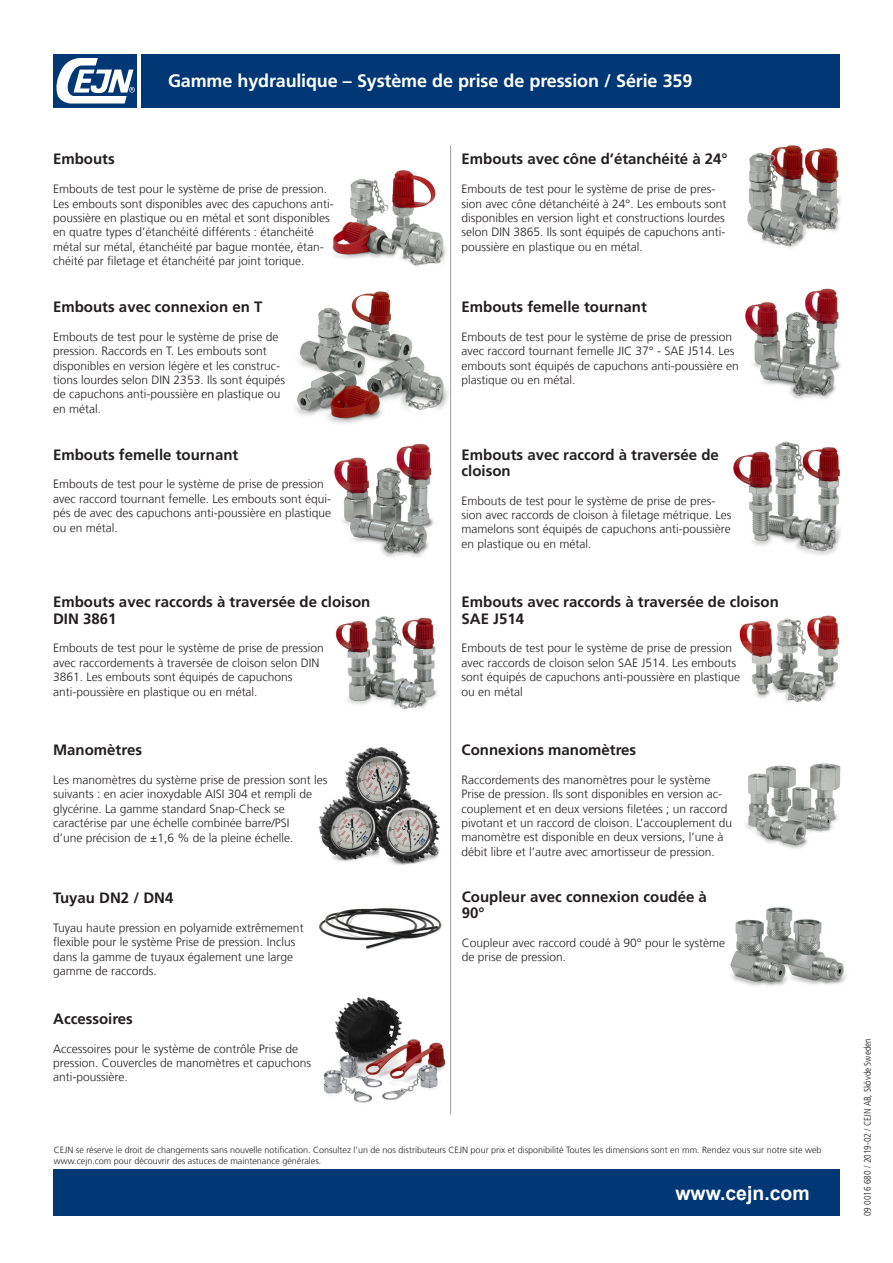
<style>
.page{position:relative;width:893px;height:1263px;background:#fff}
.page>*{position:absolute;margin:0;border:0;box-sizing:border-box;transform-origin:0 0}
.t1{font:700 19.5px "Arial";color:#fff}
.Series{font:700 18px "Frutiger LT Com";letter-spacing:-.01em;color:#fff}
.t2{font:700 15px/16.2px "Frutiger LT Com";color:#231f20}
.t3{font:300 12px/14.4px "Frutiger LT Com";color:#231f20}
.t4{font:300 condensed 9.6px "Frutiger LT Com";color:#231f20}
.Footnote{font:300 9px/10.8px "Frutiger LT Com";color:#231f20}
</style>
<div class="page">
<img style="left:332px;top:170px;width:115px;height:96px">
<img style="left:747px;top:145px;width:94px;height:103px">
<img style="left:295px;top:291px;width:153px;height:133px">
<img style="left:733px;top:441px;width:108px;height:114px">
<img style="left:739px;top:615px;width:101px;height:88px">
<img style="left:745px;top:763px;width:96px;height:86px">
<img style="left:730px;top:907px;width:116px;height:79px">
<img style="left:323px;top:996px;width:123px;height:107px">
<img style="left:319px;top:908px;width:123px;height:42px">
<img style="left:318px;top:747px;width:122px;height:118px">
<img style="left:334px;top:443px;width:100px;height:114px">
<img style="left:745px;top:288px;width:96px;height:111px">
<img style="left:335px;top:616px;width:102px;height:94px">
<hr style="left:450px;top:146px;width:1px;height:969px;background:#9d9e9f">
<svg style="left:53px;top:54px;width:84px;height:54px"></svg>
<div style="left:141px;top:54px;width:699px;height:54px;background:#013775"></div>
<div style="left:53px;top:1169px;width:787px;height:47px;background:#013775"></div>
<p class="Series" style="left:168px;top:70px;width:526px">Gamme hydraulique – Système de prise de pression / Série 359</p>
<p class="t2" style="left:53px;top:151px;width:63px">Embouts</p>
<p class="t3" style="left:53px;top:182px;width:282px">Embouts de test pour le système de prise de pression.<br>Les embouts sont disponibles avec des capuchons anti&shy;poussière en plastique ou en métal et sont disponibles en quatre types d’étanchéité différents : étanchéité</p>
<p class="t3" style="left:53px;top:239px;width:272px">métal sur métal, étanchéité par bague montée, étan&shy;chéité par filetage et étanchéité par joint torique.</p>
<p class="t2" style="left:53px;top:299px;width:211px">Embouts avec connexion en T</p>
<p class="t3" style="left:53px;top:330px;width:233px">Embouts de test pour le système de prise de pression. Raccords en T. Les embouts sont disponibles en version légère et les construc&shy;tions lourdes selon DIN 2353. Ils sont équipés de capuchons anti-poussière en plastique ou en métal.</p>
<p class="t2" style="left:53px;top:446px;width:187px">Embouts femelle tournant</p>
<p class="t3" style="left:53px;top:477px;width:280px">Embouts de test pour le système de prise de pression avec raccord tournant femelle. Les embouts sont équi&shy;pés de avec des capuchons anti-poussière en plastique ou en métal.</p>
<p class="t2" style="left:53px;top:594px;width:319px">Embouts avec raccords à traversée de cloison<br>DIN 3861</p>
<p class="t3" style="left:53px;top:641px;width:272px">Embouts de test pour le système de prise de pression</p>
<p class="t3" style="left:53px;top:655px;width:268px">avec raccordements à traversée de cloison selon DIN</p>
<p class="t3" style="left:53px;top:670px;width:241px">3861. Les embouts sont équipés de capuchons</p>
<p class="t3" style="left:53px;top:684px;width:206px">anti-poussière en plastique ou en métal.</p>
<p class="t2" style="left:53px;top:742px;width:90px">Manomètres</p>
<p class="t3" style="left:53px;top:773px;width:276px">Les manomètres du système prise de pression sont les suivants : en acier inoxydable AISI 304 et rempli de</p>
<p class="t3" style="left:53px;top:801px;width:233px">glycérine. La gamme standard Snap-Check se</p>
<p class="t3" style="left:53px;top:816px;width:238px">caractérise par une échelle combinée barre/PSI</p>
<p class="t3" style="left:53px;top:830px;width:242px">d’une précision de ±1,6 % de la pleine échelle.</p>
<p class="t2" style="left:53px;top:890px;width:122px">Tuyau DN2 / DN4</p>
<p class="t3" style="left:53px;top:921px;width:252px">Tuyau haute pression en polyamide extrêmement flexible pour le système Prise de pression. Inclus dans la gamme de tuyaux également une large gamme de raccords.</p>
<p class="t2" style="left:53px;top:1010px;width:81px">Accessoires</p>
<p class="t3" style="left:53px;top:1041px;width:260px">Accessoires pour le système de contrôle Prise de pression. Couvercles de manomètres et capuchons anti-poussière.</p>
<p class="t2" style="left:461px;top:151px;width:268px">Embouts avec cône d’étanchéité à 24°</p>
<p class="t3" style="left:461px;top:182px;width:266px">Embouts de test pour le système de prise de pres&shy;sion avec cône détanchéité à 24°. Les embouts sont disponibles en version light et constructions lourdes selon DIN 3865. Ils sont équipés de capuchons anti&shy;poussière en plastique ou en métal.</p>
<p class="t2" style="left:461px;top:299px;width:187px">Embouts femelle tournant</p>
<p class="t3" style="left:461px;top:330px;width:279px">Embouts de test pour le système de prise de pression avec raccord tournant femelle JIC 37° - SAE J514. Les embouts sont équipés de capuchons anti-poussière en plastique ou en métal.</p>
<p class="t2" style="left:461px;top:446px;width:259px">Embouts avec raccord à traversée de cloison</p>
<p class="t3" style="left:461px;top:493px;width:271px">Embouts de test pour le système de prise de pres&shy;sion avec raccords de cloison à filetage métrique. Les mamelons sont équipés de capuchons anti-poussière en plastique ou en métal.</p>
<p class="t2" style="left:461px;top:594px;width:319px">Embouts avec raccords à traversée de cloison<br>SAE J514</p>
<p class="t3" style="left:461px;top:641px;width:272px">Embouts de test pour le système de prise de pression</p>
<p class="t3" style="left:461px;top:655px;width:276px">avec raccords de cloison selon SAE J514. Les embouts</p>
<p class="t3" style="left:461px;top:670px;width:280px">sont équipés de capuchons anti-poussière en plastique</p>
<p class="t3" style="left:461px;top:684px;width:63px">ou en métal</p>
<p class="t2" style="left:461px;top:742px;width:176px">Connexions manomètres</p>
<p class="t3" style="left:461px;top:772px;width:272px">Raccordements des manomètres pour le système Prise de pression. Ils sont disponibles en version ac&shy;couplement et en deux versions filetées ; un raccord pivotant et un raccord de cloison. L’accouplement du manomètre est disponible en deux versions, l’une à débit libre et l’autre avec amortisseur de pression.</p>
<p class="t2" style="left:462px;top:889px;width:247px">Coupleur avec connexion coudée à<br>90°</p>
<p class="t3" style="left:462px;top:936px;width:265px">Coupleur avec raccord coudé à 90° pour le système de prise de pression.</p>
<p class="Footnote" style="left:54px;top:1144px;width:769px">CEJN se réserve le droit de changements sans nouvelle notification. Consultez l’un de nos distributeurs CEJN pour prix et disponibilité Toutes les dimensions sont en mm. Rendez vous sur notre site web www.cejn.com pour découvrir des astuces de maintenance générales.</p>
<h1 class="t1" style="left:675px;top:1179px;width:136px">www.cejn.com</h1>
<p class="t4" style="left:862px;top:1216px;width:179px;rotate:-90deg">09 0016 680 / 2019-02 / CEJN AB, Skövde Sweden</p>
</div>
